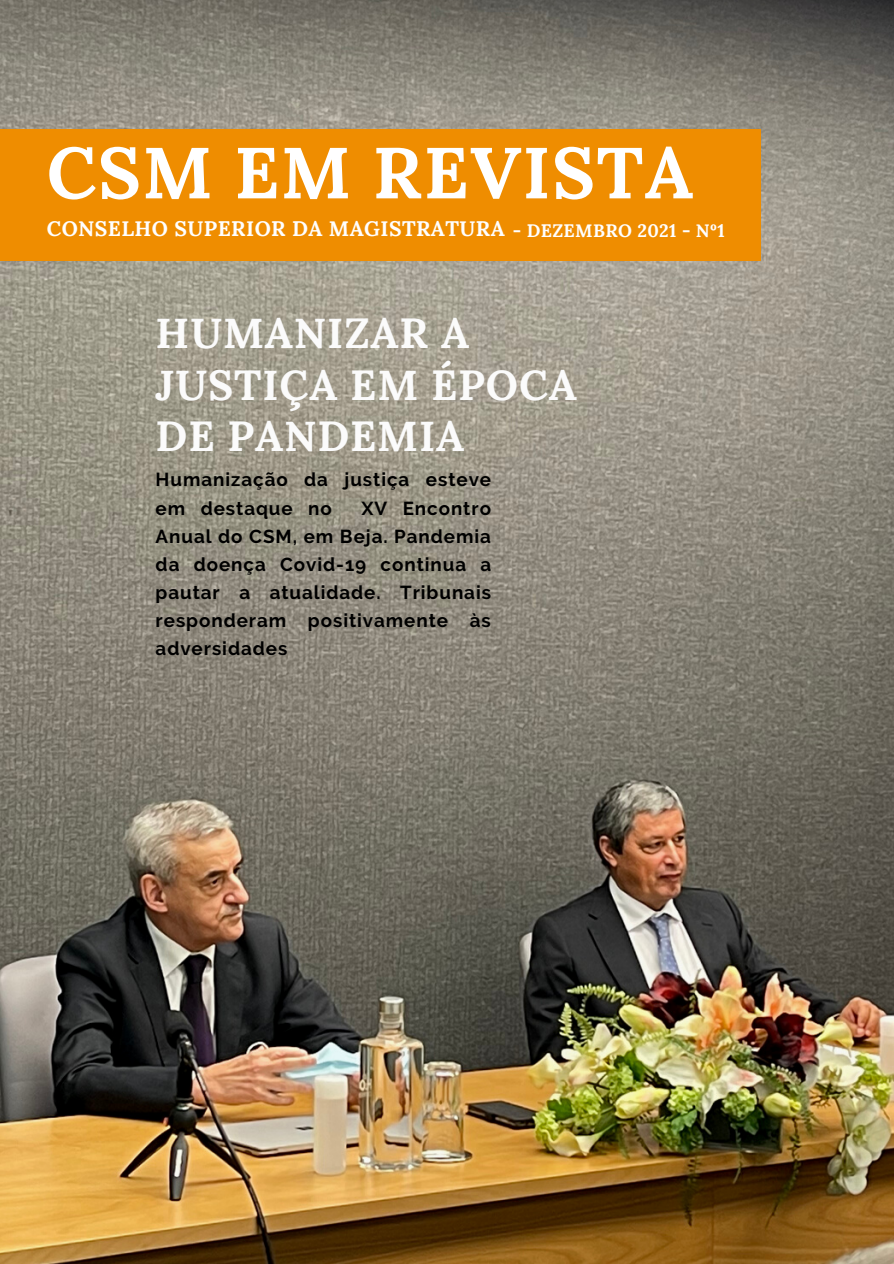
<style>
.page{position:relative;width:894px;height:1264px;background:#fff}
.page>*{position:absolute;margin:0;border:0;box-sizing:border-box;transform-origin:0 0}
.t1{font:700 72px "Lora";letter-spacing:.02em;color:#fff}
.t2{font:700 42px/51.8px "Lora";letter-spacing:.02em;color:#fbfbfb}
.t3{font:700 21px "Lora";letter-spacing:.02em;color:#fff}
.t4{font:700 18.75px/28.2px "Raleway";letter-spacing:.05em;color:#000}
.t5{font:700 18px "Lora";letter-spacing:.02em;color:#fff}
</style>
<div class="page">
<img style="left:0;top:0;width:893px;height:1263px">
<div style="left:0;top:130px;width:760px;height:131px;background:#ef8d00"></div>
<h1 class="t1" style="left:47px;top:126px;width:647px">CSM EM REVISTA</h1>
<p class="t3" style="left:47px;top:215px;width:459px">CONSELHO SUPERIOR DA MAGISTRATURA</p>
<p class="t5" style="left:512px;top:219px;width:213px">- DEZEMBRO 2021 - Nº1</p>
<h2 class="t2" style="left:156px;top:306px;width:422px">HUMANIZAR A<br>JUSTIÇA EM ÉPOCA<br>DE PANDEMIA</h2>
<p class="t4" style="left:156px;top:465px;width:337px">Humanização da justiça esteve em destaque no</p>
<p class="t4" style="left:156px;top:494px;width:337px;text-align:justify;text-indent:206px">XV Encontro Anual do CSM, em Beja. Pandemia da doença Covid-19 continua a pautar a atualidade. Tribunais responderam positivamente às adversidades</p>
</div>
